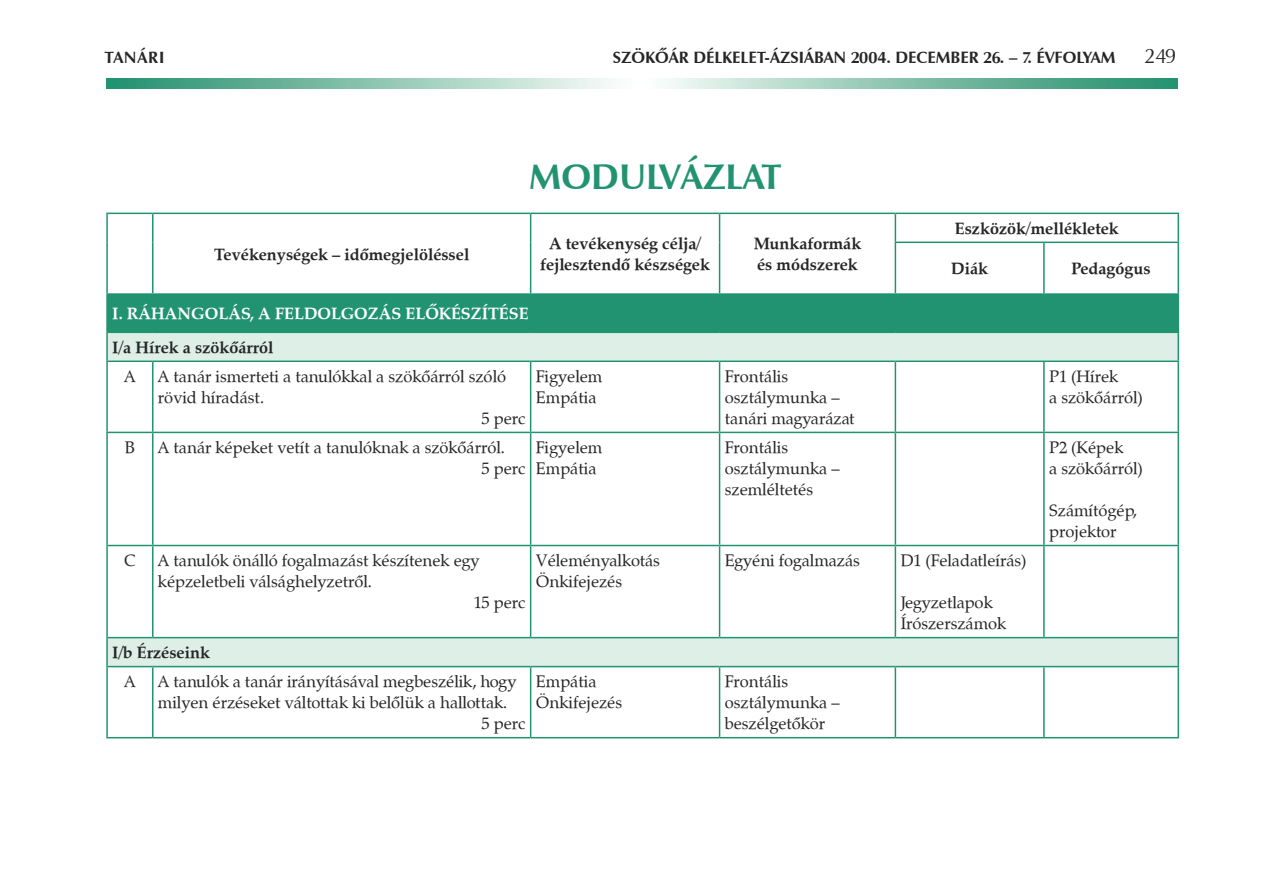
<style>
.page{position:relative;width:1263px;height:893px;background:#fff}
.page>*{position:absolute;margin:0;border:0;box-sizing:border-box;transform-origin:0 0}
.t1{font:700 36px "Zapf Humanist 601 PFL";color:#229370}
.t2{font:21px "Zapf Humanist 601 PFL";color:#262628}
.t3{font:16.5px/21px "Zapf Calligraphic 801 PFL";color:#262628}
.t4{font:700 16.5px/21px "Zapf Calligraphic 801 PFL";color:#262628}
.t5{font:700 16.5px "Zapf Humanist 601 PFL";color:#262628}
.t6{font:700 16.5px/33.6px "Zapf Calligraphic 801 PFL";color:#fff}
.s1{color:#262628}
.s2{font-weight:400}
</style>
<div class="page">
<svg style="left:106px;top:78px;width:1072px;height:11px;background:#8cc4b1"></svg>
<div style="left:107px;top:294px;width:1071px;height:38px;background:#229370"></div>
<svg style="left:108px;top:333px;width:1069px;height:333px"></svg>
<hr style="left:106px;top:213px;width:47px;height:1px;background:#229370">
<hr style="left:106px;top:214px;width:2px;height:28px;background:#229370">
<hr style="left:153px;top:213px;width:378px;height:1px;background:#229370">
<svg style="left:152px;top:214px;width:1px;height:28px"></svg>
<hr style="left:531px;top:213px;width:188px;height:1px;background:#229370">
<svg style="left:530px;top:214px;width:1px;height:28px"></svg>
<hr style="left:719px;top:213px;width:176px;height:1px;background:#229370">
<svg style="left:719px;top:214px;width:1px;height:28px"></svg>
<hr style="left:895px;top:213px;width:149px;height:1px;background:#229370">
<svg style="left:895px;top:214px;width:1px;height:28px"></svg>
<hr style="left:1044px;top:213px;width:135px;height:1px;background:#229370">
<hr style="left:1177px;top:214px;width:2px;height:28px;background:#229370">
<hr style="left:106px;top:242px;width:2px;height:51px;background:#229370">
<hr style="left:152px;top:242px;width:1px;height:51px;background:#229370">
<hr style="left:530px;top:242px;width:1px;height:51px;background:#229370">
<hr style="left:719px;top:242px;width:1px;height:51px;background:#229370">
<hr style="left:895px;top:242px;width:149px;height:1px;background:#229370">
<hr style="left:895px;top:243px;width:1px;height:50px;background:#229370">
<hr style="left:1044px;top:242px;width:135px;height:1px;background:#229370">
<hr style="left:1043px;top:243px;width:2px;height:50px;background:#229370">
<hr style="left:1177px;top:243px;width:2px;height:50px;background:#229370">
<hr style="left:106px;top:293px;width:47px;height:2px;background:#229370">
<hr style="left:106px;top:295px;width:2px;height:37px;background:#229370">
<hr style="left:153px;top:293px;width:378px;height:2px;background:#229370">
<hr style="left:531px;top:293px;width:188px;height:2px;background:#229370">
<hr style="left:719px;top:293px;width:176px;height:2px;background:#229370">
<hr style="left:895px;top:293px;width:149px;height:2px;background:#229370">
<hr style="left:1044px;top:293px;width:135px;height:2px;background:#229370">
<hr style="left:1177px;top:295px;width:2px;height:37px;background:#229370">
<hr style="left:106px;top:332px;width:47px;height:1px;background:#229370">
<hr style="left:106px;top:333px;width:2px;height:28px;background:#229370">
<hr style="left:153px;top:332px;width:378px;height:1px;background:#229370">
<hr style="left:531px;top:332px;width:188px;height:1px;background:#229370">
<hr style="left:719px;top:332px;width:176px;height:1px;background:#229370">
<hr style="left:895px;top:332px;width:149px;height:1px;background:#229370">
<hr style="left:1044px;top:332px;width:135px;height:1px;background:#229370">
<hr style="left:1177px;top:333px;width:2px;height:28px;background:#229370">
<hr style="left:106px;top:361px;width:47px;height:1px;background:#229370">
<hr style="left:106px;top:362px;width:2px;height:70px;background:#229370">
<hr style="left:153px;top:361px;width:378px;height:1px;background:#229370">
<hr style="left:152px;top:362px;width:1px;height:70px;background:#229370">
<hr style="left:531px;top:361px;width:188px;height:1px;background:#229370">
<hr style="left:530px;top:362px;width:1px;height:70px;background:#229370">
<hr style="left:719px;top:361px;width:176px;height:1px;background:#229370">
<hr style="left:719px;top:362px;width:1px;height:70px;background:#229370">
<hr style="left:895px;top:361px;width:149px;height:1px;background:#229370">
<hr style="left:895px;top:362px;width:1px;height:70px;background:#229370">
<hr style="left:1044px;top:361px;width:135px;height:1px;background:#229370">
<hr style="left:1043px;top:362px;width:2px;height:70px;background:#229370">
<hr style="left:1177px;top:362px;width:2px;height:70px;background:#229370">
<hr style="left:106px;top:432px;width:47px;height:1px;background:#229370">
<hr style="left:106px;top:433px;width:2px;height:112px;background:#229370">
<hr style="left:153px;top:432px;width:378px;height:1px;background:#229370">
<hr style="left:152px;top:433px;width:1px;height:112px;background:#229370">
<hr style="left:531px;top:432px;width:188px;height:1px;background:#229370">
<hr style="left:530px;top:433px;width:1px;height:112px;background:#229370">
<hr style="left:719px;top:432px;width:176px;height:1px;background:#229370">
<hr style="left:719px;top:433px;width:1px;height:112px;background:#229370">
<hr style="left:895px;top:432px;width:149px;height:1px;background:#229370">
<hr style="left:895px;top:433px;width:1px;height:112px;background:#229370">
<hr style="left:1044px;top:432px;width:135px;height:1px;background:#229370">
<hr style="left:1043px;top:433px;width:2px;height:112px;background:#229370">
<hr style="left:1177px;top:433px;width:2px;height:112px;background:#229370">
<hr style="left:106px;top:545px;width:47px;height:1px;background:#229370">
<hr style="left:106px;top:546px;width:2px;height:91px;background:#229370">
<hr style="left:153px;top:545px;width:378px;height:1px;background:#229370">
<hr style="left:152px;top:546px;width:1px;height:91px;background:#229370">
<hr style="left:531px;top:545px;width:188px;height:1px;background:#229370">
<hr style="left:530px;top:546px;width:1px;height:91px;background:#229370">
<hr style="left:719px;top:545px;width:176px;height:1px;background:#229370">
<hr style="left:719px;top:546px;width:1px;height:91px;background:#229370">
<hr style="left:895px;top:545px;width:149px;height:1px;background:#229370">
<hr style="left:895px;top:546px;width:1px;height:91px;background:#229370">
<hr style="left:1044px;top:545px;width:135px;height:1px;background:#229370">
<hr style="left:1043px;top:546px;width:2px;height:91px;background:#229370">
<hr style="left:1177px;top:546px;width:2px;height:91px;background:#229370">
<hr style="left:106px;top:637px;width:47px;height:1px;background:#229370">
<hr style="left:106px;top:638px;width:2px;height:28px;background:#229370">
<hr style="left:153px;top:637px;width:378px;height:1px;background:#229370">
<hr style="left:531px;top:637px;width:188px;height:1px;background:#229370">
<hr style="left:719px;top:637px;width:176px;height:1px;background:#229370">
<hr style="left:895px;top:637px;width:149px;height:1px;background:#229370">
<hr style="left:1044px;top:637px;width:135px;height:1px;background:#229370">
<hr style="left:1177px;top:638px;width:2px;height:28px;background:#229370">
<hr style="left:106px;top:666px;width:47px;height:1px;background:#229370">
<hr style="left:106px;top:667px;width:2px;height:70px;background:#229370">
<hr style="left:153px;top:666px;width:378px;height:1px;background:#229370">
<hr style="left:152px;top:667px;width:1px;height:70px;background:#229370">
<hr style="left:531px;top:666px;width:188px;height:1px;background:#229370">
<hr style="left:530px;top:667px;width:1px;height:70px;background:#229370">
<hr style="left:719px;top:666px;width:176px;height:1px;background:#229370">
<hr style="left:719px;top:667px;width:1px;height:70px;background:#229370">
<hr style="left:895px;top:666px;width:149px;height:1px;background:#229370">
<hr style="left:895px;top:667px;width:1px;height:70px;background:#229370">
<hr style="left:1044px;top:666px;width:135px;height:1px;background:#229370">
<hr style="left:1043px;top:667px;width:2px;height:70px;background:#229370">
<hr style="left:1177px;top:667px;width:2px;height:70px;background:#229370">
<hr style="left:106px;top:737px;width:47px;height:1px;background:#229370">
<hr style="left:153px;top:737px;width:378px;height:1px;background:#229370">
<hr style="left:531px;top:737px;width:188px;height:1px;background:#229370">
<hr style="left:719px;top:737px;width:176px;height:1px;background:#229370">
<hr style="left:895px;top:737px;width:149px;height:1px;background:#229370">
<hr style="left:1044px;top:737px;width:135px;height:1px;background:#229370">
<p class="t5" style="left:105px;top:47px;width:61px">TANÁRI</p>
<p class="t5" style="left:613px;top:47px;width:504px">SZÖKÔÁR DÉLKELET-ÁZSIÁBAN 2004. DECEMBER 26. – 7. ÉVFOLYAM</p>
<p class="t2" style="left:1144px;top:42px;width:34px">249</p>
<p class="t1" style="left:529px;top:154px;width:254px">MODULVÁZLAT</p>
<p class="t4" style="left:214px;top:243px;width:257px">Tevékenységek – időmegjelöléssel</p>
<p class="t4" style="left:540px;top:233px;width:171px;text-align:center">A tevékenység célja/ fejlesztendő készségek</p>
<p class="t4" style="left:754px;top:233px;width:109px">Munkaformák és módszerek</p>
<p class="t4" style="left:955px;top:218px;width:166px">Eszközök/mellékletek</p>
<p class="t4" style="left:951px;top:258px;width:38px">Diák</p>
<p class="t4" style="left:1072px;top:258px;width:80px">Pedagógus</p>
<p class="t6" style="left:112px;top:297px;width:418px">I. RÁHANGOLÁS, A FELDOLGOZÁS ELŐKÉSZÍTÉSE<br><span class="s1">I/a Hírek a szökôárról</span></p>
<p class="t3" style="left:124px;top:366px;width:13px">A</p>
<p class="t3" style="left:158px;top:366px;width:350px">A tanár ismerteti a tanulókkal a szökôárról szóló</p>
<p class="t3" style="left:158px;top:387px;width:108px">rövid híradást.</p>
<p class="t3" style="left:482px;top:408px;width:45px">5 perc</p>
<p class="t3" style="left:536px;top:366px;width:68px">Figyelem<br>Empátia</p>
<p class="t3" style="left:725px;top:366px;width:131px">Frontális osztálymunka – tanári magyarázat</p>
<p class="t3" style="left:1049px;top:366px;width:95px">P1 (Hírek<br>a szökôárról)</p>
<p class="t3" style="left:125px;top:437px;width:12px">B</p>
<p class="t3" style="left:482px;top:437px;width:45px;text-indent:-324px">A tanár képeket vetít a tanulóknak a szökôárról.<br>5 perc</p>
<p class="t3" style="left:536px;top:437px;width:68px">Figyelem<br>Empátia</p>
<p class="t3" style="left:725px;top:437px;width:116px">Frontális osztálymunka – szemléltetés</p>
<p class="t3" style="left:1049px;top:437px;width:95px">P2 (Képek<br>a szökôárról)</p>
<p class="t3" style="left:1049px;top:500px;width:89px">Számítógép, projektor</p>
<p class="t3" style="left:124px;top:550px;width:13px">C</p>
<p class="t3" style="left:158px;top:550px;width:323px">A tanulók önálló fogalmazást készítenek egy</p>
<p class="t3" style="left:158px;top:571px;width:215px">képzeletbeli válsághelyzetrôl.</p>
<p class="t3" style="left:474px;top:592px;width:53px">15 perc</p>
<p class="t3" style="left:536px;top:550px;width:126px">Véleményalkotás<br>Önkifejezés</p>
<p class="t3" style="left:725px;top:550px;width:137px">Egyéni fogalmazás</p>
<p class="t3" style="left:901px;top:550px;width:127px">D1 (Feladatleírás)</p>
<p class="t3" style="left:901px;top:592px;width:107px">Jegyzetlapok<br>Írószerszámok</p>
<p class="t4" style="left:124px;top:638px;width:87px;line-height:29.1px;text-indent:-12px">I/b Érzéseink<br><span class="s2">A</span></p>
<p class="t3" style="left:158px;top:671px;width:360px">A tanulók a tanár irányításával megbeszélik, hogy</p>
<p class="t3" style="left:158px;top:692px;width:351px">milyen érzéseket váltottak ki belôlük a hallottak.</p>
<p class="t3" style="left:482px;top:713px;width:45px">5 perc</p>
<p class="t3" style="left:536px;top:671px;width:88px">Empátia<br>Önkifejezés</p>
<p class="t3" style="left:725px;top:671px;width:116px">Frontális osztálymunka – beszélgetôkör</p>
</div>
